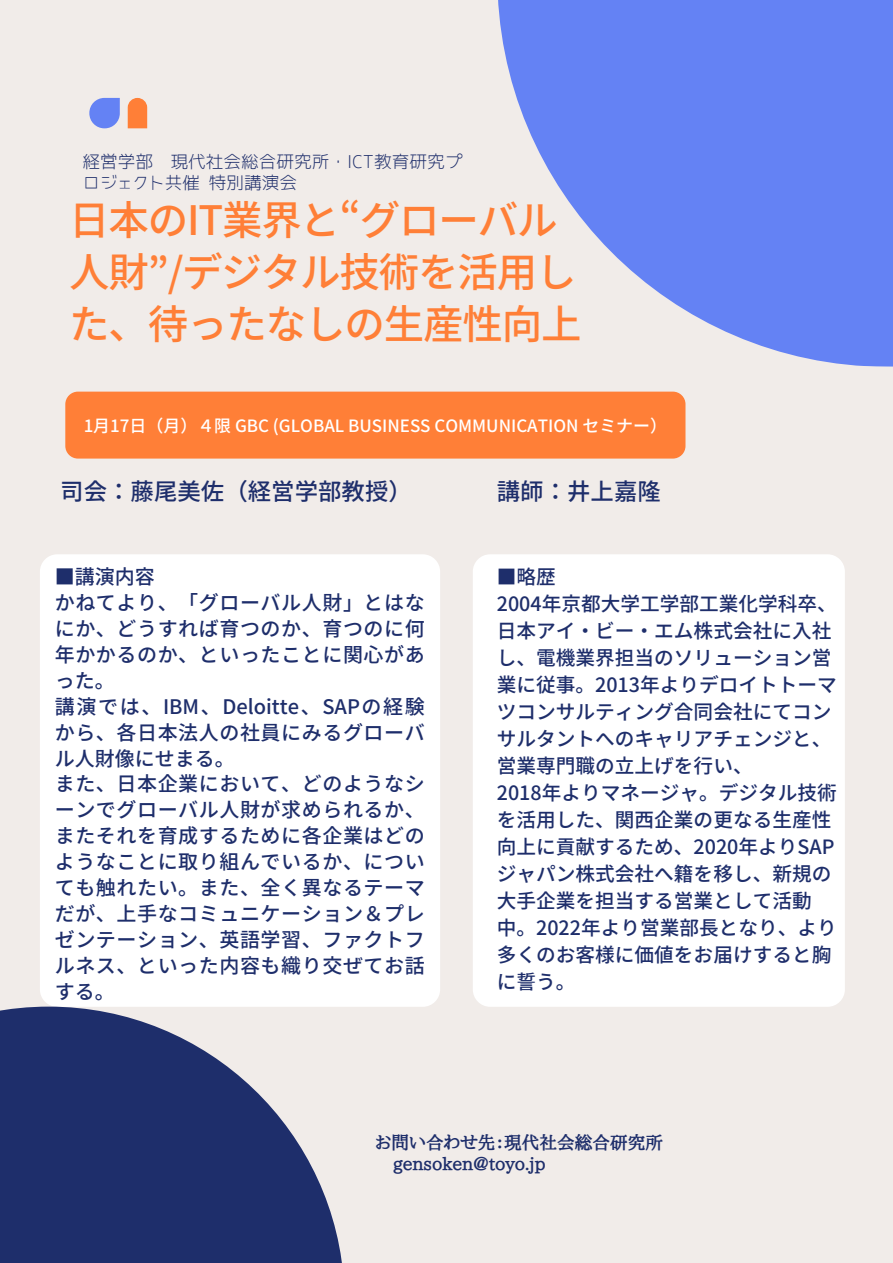
<style>
.page{position:relative;width:893px;height:1263px;background:#f1ece9}
.page>*{position:absolute;margin:0;border:0;box-sizing:border-box;transform-origin:0 0}
.t1{font:500 40.5px/52.3px "Source Han Sans JP";letter-spacing:-.03em;color:#ff7f37}
.t2{font:500 23.4px "Source Han Sans JP";color:#1e2e6b}
.t3{font:500 20.02px/25.9px "Source Han Sans JP";letter-spacing:.03em;color:#1e2e6b;text-align:justify}
.t4{font:500 19.65px/27px "Source Han Sans JP";color:#1e2e6b}
.t5{font:17.62px/20.9px "JK Gothic L";color:#1e2e6b}
.t6{font:700 17.62px "Aozora Mincho";color:#1e2e6b}
.t7{font:500 16.95px "Source Han Sans JP";color:#fff}
</style>
<div class="page">
<svg style="left:89px;top:98px;width:31px;height:30px"></svg>
<svg style="left:128px;top:98px;width:19px;height:30px"></svg>
<svg style="left:498px;top:0;width:395px;height:367px;fill:#6482f4"></svg>
<div style="left:40px;top:554px;width:400px;height:453px;background:#fff;border-radius:17px"></div>
<div style="left:473px;top:554px;width:372px;height:453px;background:#fff;border-radius:17px"></div>
<svg style="left:0;top:1006px;width:342px;height:257px;fill:#1e2e6b"></svg>
<div style="left:65px;top:392px;width:620px;height:67px;background:#ff7f37;border-radius:13px"></div>
<p class="t5" style="left:82px;top:151px;width:382px">経営学部 現代社会総合研究所・ICT教育研究プロジェクト共催特別講演会</p>
<p class="t1" style="left:69px;top:191px;width:514px">日本のIT業界と“グローバル人財”/デジタル技術を活用した、待ったなしの生産性向上</p>
<p class="t7" style="left:84px;top:412px;width:585px">1月 17日（月）４限 GBC (GLOBAL BUSINESS COMMUNICATION セミナー）</p>
<p class="t2" style="left:60px;top:473px;width:353px">司会：藤尾美佐（経営学部教授）</p>
<p class="t2" style="left:497px;top:473px;width:166px">講師：井上嘉隆</p>
<p class="t3" style="left:55px;top:563px;width:102px">■講演内容</p>
<p class="t3" style="left:55px;top:589px;width:371px">かねてより、「グローバル人財」とはなにか、どうすれば育つのか、育つのに何年かかるのか、といったことに関心があった。</p>
<p class="t3" style="left:55px;top:692px;width:372px">講演では、IBM、Deloitte、SAPの経験から、各日本法人の社員にみるグローバル人財像にせまる。</p>
<p class="t3" style="left:55px;top:770px;width:371px">また、日本企業において、どのようなシーンでグローバル人財が求められるか、またそれを育成するために各企業はどのようなことに取り組んでいるか、についても触れたい。また、全く異なるテーマだが、上手なコミュニケーション＆プレゼンテーション、英語学習、ファクトフルネス、といった内容も織り交ぜてお話する。</p>
<p class="t4" style="left:497px;top:562px;width:61px">■略歴</p>
<p class="t4" style="left:497px;top:589px;width:342px">2004年京都大学工学部工業化学科卒、日本アイ・ビー・エム株式会社に入社し、電機業界担当のソリューション営業に従事。2013年よりデロイトトーマツコンサルティング合同会社にてコンサルタントへのキャリアチェンジと、営業専門職の立上げを行い、</p>
<p class="t4" style="left:497px;top:778px;width:342px">2018年よりマネージャ。デジタル技術を活用した、関西企業の更なる生産性向上に貢献するため、2020年よりSAPジャパン株式会社へ籍を移し、新規の大手企業を担当する営業として活動<br>中。2022年より営業部長となり、より多くのお客様に価値をお届けすると胸に誓う。</p>
<p class="t6" style="left:375px;top:1134px;width:289px">お問い合わせ先：現代社会総合研究所</p>
<p class="t6" style="left:393px;top:1155px;width:154px">gensoken@toyo.jp</p>
</div>
